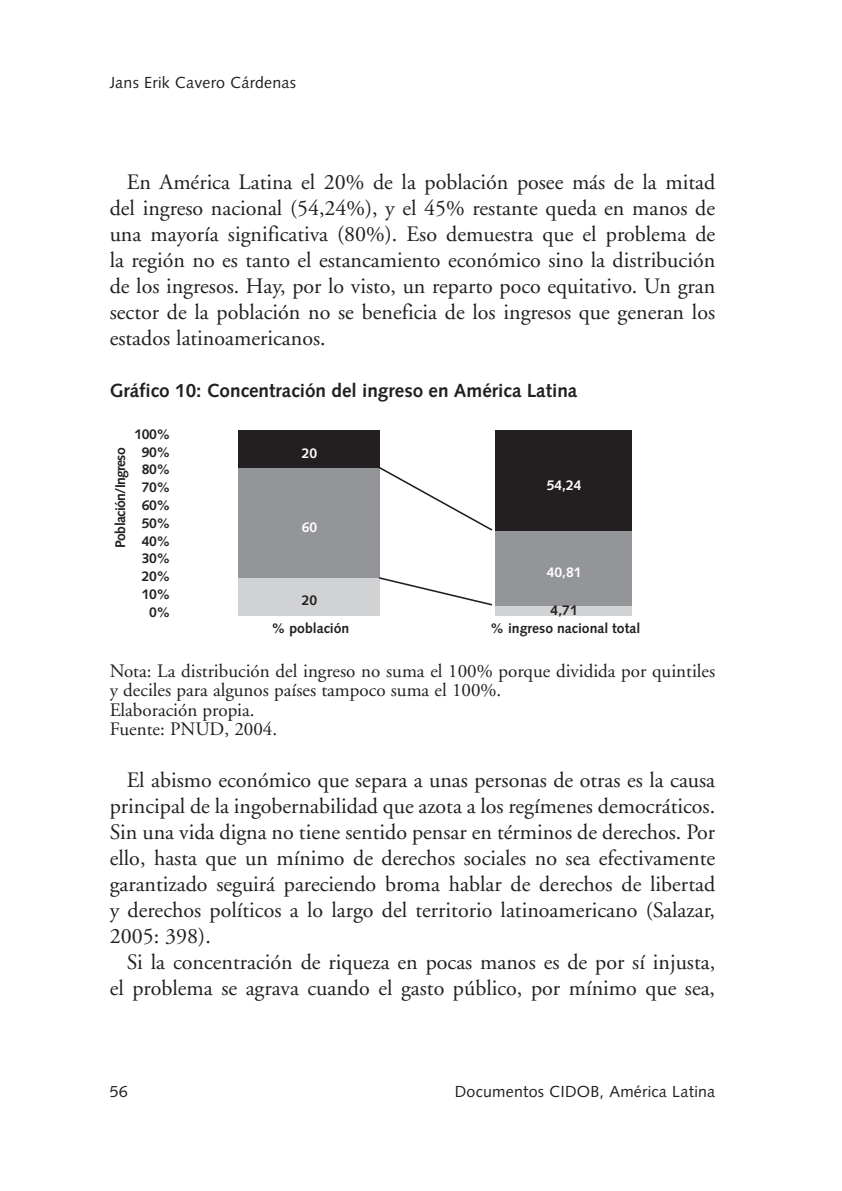
<style>
.page{position:relative;width:842px;height:1191px;background:#fff}
.page>*{position:absolute;margin:0;border:0;box-sizing:border-box;transform-origin:0 0}
.t1{font:22px/26px "Adobe Garamond";color:#231f20;text-align:justify}
.t2{font:19px/19.6px "Adobe Garamond";color:#231f20}
.TITULO_TABLAS{font:700 19px "Syntax";color:#231f20}
.t3{font:16px "Syntax";letter-spacing:.015em;color:#231f20}
.t4{font:700 14px "Syntax";color:#231f20}
.t5{font:700 14px "Syntax";letter-spacing:-.05em;color:#231f20}
.t6{font:700 14px "Syntax";color:#fff}
</style>
<div class="page">
<div style="left:238px;top:578px;width:141px;height:37px;background:#d1d2d4"></div>
<div style="left:238px;top:468px;width:141px;height:110px;background:#939598"></div>
<div style="left:238px;top:430px;width:141px;height:38px;background:#231f20"></div>
<div style="left:495px;top:606px;width:136px;height:9px;background:#d1d2d4"></div>
<div style="left:495px;top:530px;width:136px;height:76px;background:#939598"></div>
<div style="left:495px;top:430px;width:136px;height:100px;background:#231f20"></div>
<svg style="left:379px;top:465px;width:114px;height:67px"></svg>
<svg style="left:378px;top:576px;width:115px;height:30px"></svg>
<p class="t3" style="left:110px;top:73px;width:188px">Jans Erik Cavero Cárdenas</p>
<p class="t1" style="left:110px;top:169px;width:607px;text-indent:17px">En América Latina el 20% de la población posee más de la mitad del ingreso nacional (54,24%), y el 45% restante queda en manos de una mayoría significativa (80%). Eso demuestra que el problema de la región no es tanto el estancamiento económico sino la distribución de los ingresos. Hay, por lo visto, un reparto poco equitativo. Un gran sector de la población no se beneficia de los ingresos que generan los estados latinoamericanos.</p>
<p class="TITULO_TABLAS" style="left:110px;top:379px;width:469px">Gráfico 10: Concentración del ingreso en América Latina</p>
<p class="t4" style="left:134px;top:426px;width:38px">100%</p>
<p class="t5" style="left:112px;top:548px;width:102px;rotate:-90deg">Población/Ingreso</p>
<p class="t4" style="left:142px;top:444px;width:30px">90%</p>
<p class="t4" style="left:142px;top:461px;width:30px">80%</p>
<p class="t4" style="left:142px;top:479px;width:30px">70%</p>
<p class="t4" style="left:142px;top:497px;width:30px">60%</p>
<p class="t4" style="left:142px;top:515px;width:30px">50%</p>
<p class="t4" style="left:142px;top:533px;width:30px">40%</p>
<p class="t4" style="left:142px;top:550px;width:30px">30%</p>
<p class="t4" style="left:142px;top:568px;width:30px">20%</p>
<p class="t4" style="left:142px;top:586px;width:30px">10%</p>
<p class="t4" style="left:149px;top:604px;width:23px">0%</p>
<p class="t6" style="left:302px;top:445px;width:17px">20</p>
<p class="t6" style="left:302px;top:519px;width:17px">60</p>
<p class="t4" style="left:302px;top:592px;width:17px">20</p>
<p class="t6" style="left:547px;top:477px;width:37px">54,24</p>
<p class="t6" style="left:547px;top:564px;width:37px">40,81</p>
<p class="t4" style="left:551px;top:602px;width:29px">4,71</p>
<p class="t4" style="left:272px;top:620px;width:79px">% población</p>
<p class="t4" style="left:490px;top:620px;width:152px">% ingreso nacional total</p>
<p class="t2" style="left:110px;top:661px;width:607px">Nota: La distribución del ingreso no suma el 100% porque dividida por quintiles y deciles para algunos países tampoco suma el 100%.</p>
<p class="t2" style="left:110px;top:700px;width:146px">Elaboración propia.</p>
<p class="t2" style="left:110px;top:719px;width:169px">Fuente: PNUD, 2004.</p>
<p class="t1" style="left:110px;top:767px;width:607px;text-indent:17px">El abismo económico que separa a unas personas de otras es la causa principal de la ingobernabilidad que azota a los regímenes democráticos.<br>Sin una vida digna no tiene sentido pensar en términos de derechos. Por ello, hasta que un mínimo de derechos sociales no sea efectivamente garantizado seguirá pareciendo broma hablar de derechos de libertad y derechos políticos a lo largo del territorio latinoamericano (Salazar, 2005: 398).</p>
<p class="t1" style="left:110px;top:949px;width:607px;text-align:right">Si la concentración de riqueza en pocas manos es de por sí injusta, el problema se agrava cuando el gasto público, por mínimo que sea,</p>
<p class="t3" style="left:110px;top:1082px;width:20px">56</p>
<p class="t3" style="left:455px;top:1082px;width:262px">Documentos CIDOB, América Latina</p>
</div>
